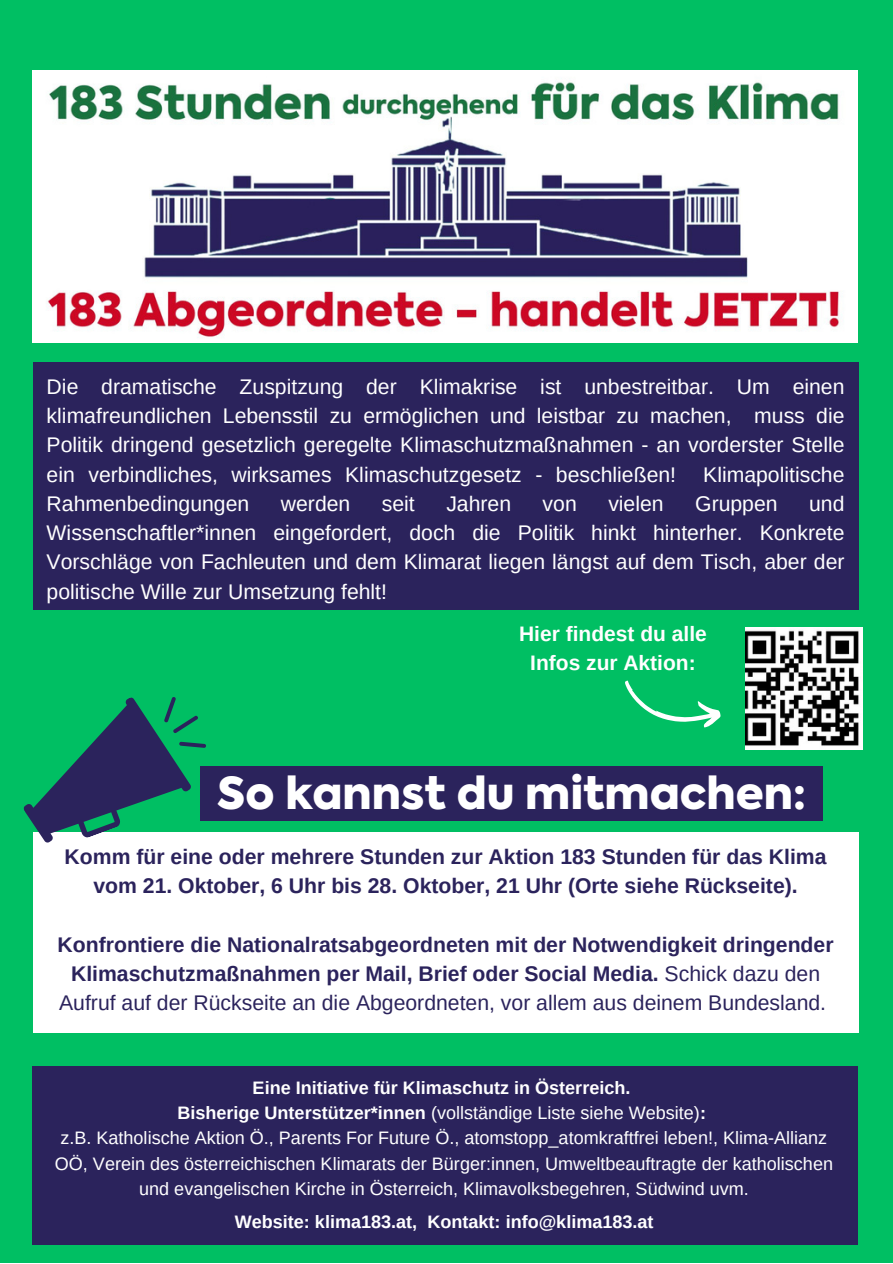
<style>
.page{position:relative;width:893px;height:1264px;background:#fff}
.page>*{position:absolute;margin:0;border:0;box-sizing:border-box;transform-origin:0 0}
.t1{font:900 43.95px "Axiforma";color:#fff}
.t2{font:21.15px/29.2px "Arimo";color:#fff;text-align:justify}
.t3{font:700 21.15px/29.2px "Arimo";color:#2b235c;text-align:center}
.t4{font:700 21px/29.2px "Arimo";color:#fff;text-align:center}
.t5{font:18px/25.2px "Arimo";color:#fff;text-align:center}
.t6{font:700 18px "Arimo";color:#fff}
.s1{font-weight:400}
.s2{font-weight:700}
</style>
<div class="page">
<div style="left:0;top:0;width:892px;height:1262px;background:#00bf63"></div>
<div style="left:34px;top:363px;width:825px;height:247px;background:#2b235c"></div>
<div style="left:200px;top:766px;width:622px;height:55px;background:#2b235c"></div>
<div style="left:34px;top:832px;width:825px;height:201px;background:#fff"></div>
<svg style="left:23px;top:697px;width:183px;height:158px"></svg>
<div style="left:32px;top:1066px;width:825px;height:178px;background:#2b235c"></div>
<svg style="left:625px;top:680px;width:96px;height:48px"></svg>
<img style="left:32px;top:70px;width:825px;height:272px">
<img style="left:745px;top:627px;width:117px;height:122px">
<p class="t2" style="left:47px;top:372px;width:799px">Die dramatische Zuspitzung der Klimakrise ist unbestreitbar. Um einen klimafreundlichen Lebensstil zu ermöglichen und leistbar zu machen, muss die Politik dringend gesetzlich geregelte Klimaschutzmaßnahmen - an vorderster Stelle ein verbindliches, wirksames Klimaschutzgesetz - beschließen!</p>
<p class="t2" style="left:703px;top:459px;width:143px">Klimapolitische</p>
<p class="t2" style="left:47px;top:489px;width:799px;text-indent:762px">und Wissenschaftler*innen eingefordert, doch die Politik hinkt hinterher. Konkrete Vorschläge von Fachleuten und dem Klimarat liegen längst auf dem Tisch, aber der politische Wille zur Umsetzung fehlt!</p>
<p class="t2" style="left:47px;top:489px;width:204px">Rahmenbedingungen</p>
<p class="t2" style="left:281px;top:489px;width:71px">werden</p>
<p class="t2" style="left:382px;top:489px;width:34px">seit</p>
<p class="t2" style="left:446px;top:489px;width:66px">Jahren</p>
<p class="t2" style="left:542px;top:489px;width:36px">von</p>
<p class="t2" style="left:608px;top:489px;width:57px">vielen</p>
<p class="t2" style="left:695px;top:489px;width:84px">Gruppen</p>
<p class="t4" style="left:519px;top:619px;width:189px">Hier findest du alle<br>Infos zur Aktion:</p>
<p class="t1" style="left:217px;top:774px;width:590px">So kannst du mitmachen:</p>
<p class="t3" style="left:65px;top:842px;width:763px">Komm für eine oder mehrere Stunden zur Aktion 183 Stunden für das Klima vom 21. Oktober, 6 Uhr bis 28. Oktober, 21 Uhr (Orte siehe Rückseite).</p>
<p class="t3" style="left:58px;top:929px;width:777px">Konfrontiere die Nationalratsabgeordneten mit der Notwendigkeit dringender<br>Klimaschutzmaßnahmen per Mail, Brief oder Social Media. <span class="s1">Schick dazu den<br>Aufruf auf der Rückseite an die Abgeordneten, vor allem aus deinem Bundesland.</span></p>
<p class="t6" style="left:252px;top:1077px;width:379px">Eine Initiative für Klimaschutz in Österreich.</p>
<p class="t5" style="left:177px;top:1100px;width:530px"><span class="s2">Bisherige Unterstützer*innen</span> (vollständige Liste siehe Website)<span class="s2">:</span></p>
<p class="t5" style="left:55px;top:1125px;width:779px">z.B. Katholische Aktion Ö., Parents For Future Ö., atomstopp_atomkraftfrei leben!, Klima-Allianz<br>OÖ, Verein des österreichischen Klimarats der Bürger:innen, Umweltbeauftragte der katholischen und evangelischen Kirche in Österreich, Klimavolksbegehren, Südwind uvm.</p>
<p class="t6" style="left:235px;top:1211px;width:420px">Website: klima183.at, Kontakt: info@klima183.at</p>
</div>
